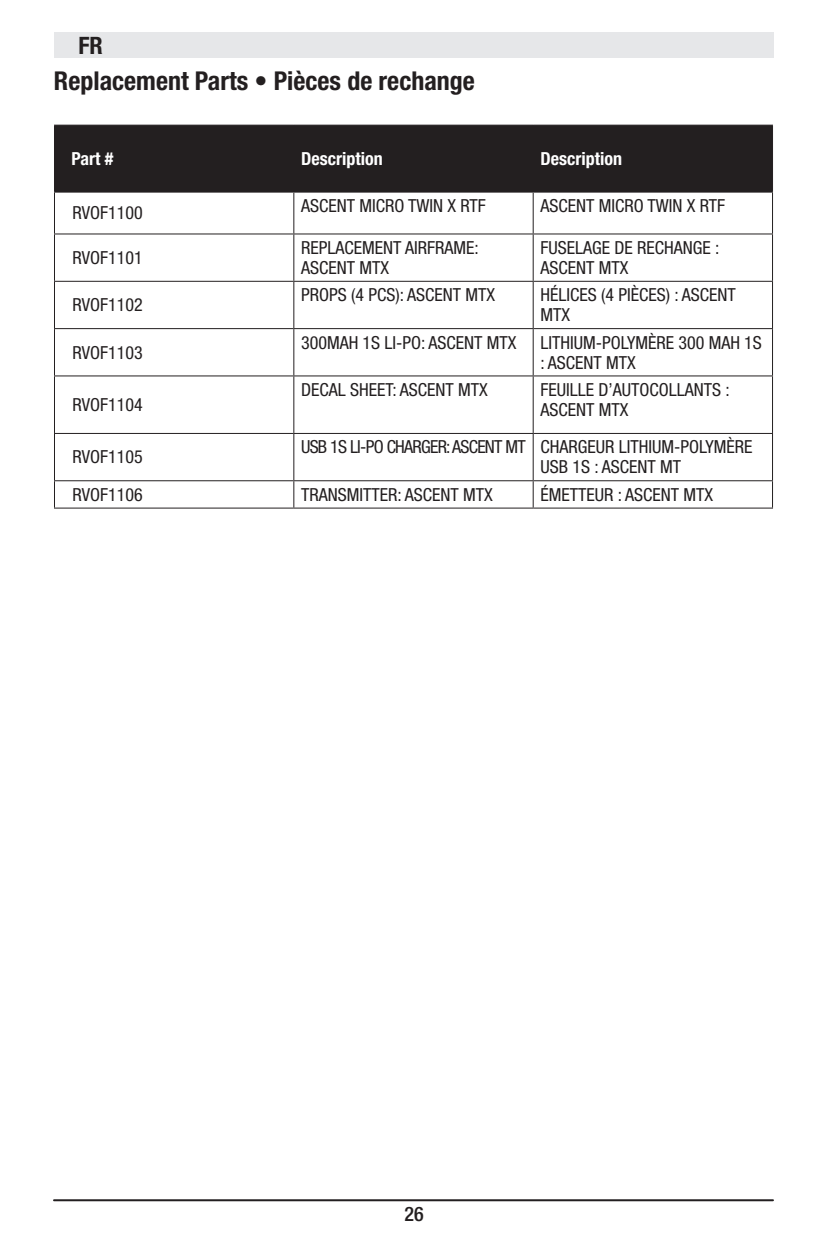
<style>
.page{position:relative;width:828px;height:1260px;background:#fff}
.page>*{position:absolute;margin:0;border:0;box-sizing:border-box;transform-origin:0 0}
.t1{font:700 condensed 26px "Helvetica Neue LT Std";color:#231f20}
.t2{font:700 condensed 24px "Helvetica Neue LT Std";color:#231f20}
.t3{font:500 condensed 20px "Helvetica Neue LT Std";color:#231f20}
.t4{font:condensed 18px/20px "Helvetica Neue LT Std";color:#231f20}
.t5{font:700 condensed 18px "Helvetica Neue LT Std";color:#fff}
</style>
<div class="page">
<hr style="left:54px;top:1199px;width:719px;height:2px;background:#231f20">
<div style="left:54px;top:32px;width:720px;height:26px;background:#e6e7e9"></div>
<div style="left:55px;top:126px;width:717px;height:66px;background:#231f20"></div>
<svg style="left:55px;top:193px;width:717px;height:315px"></svg>
<hr style="left:54px;top:125px;width:240px;height:1px;background:#231f20">
<hr style="left:54px;top:126px;width:1px;height:66px;background:#231f20">
<hr style="left:294px;top:125px;width:239px;height:1px;background:#231f20">
<hr style="left:293px;top:126px;width:1px;height:66px;background:#231f20">
<hr style="left:533px;top:125px;width:240px;height:1px;background:#231f20">
<hr style="left:533px;top:126px;width:1px;height:66px;background:#231f20">
<hr style="left:772px;top:126px;width:1px;height:66px;background:#231f20">
<hr style="left:54px;top:192px;width:240px;height:1px;background:#231f20">
<hr style="left:54px;top:193px;width:1px;height:40px;background:#231f20">
<hr style="left:293px;top:193px;width:1px;height:40px;background:#231f20">
<hr style="left:533px;top:193px;width:1px;height:40px;background:#231f20">
<hr style="left:772px;top:193px;width:1px;height:40px;background:#231f20">
<hr style="left:54px;top:233px;width:240px;height:1px;background:#231f20">
<hr style="left:54px;top:234px;width:1px;height:47px;background:#231f20">
<hr style="left:294px;top:233px;width:239px;height:1px;background:#231f20">
<hr style="left:293px;top:234px;width:1px;height:47px;background:#231f20">
<hr style="left:533px;top:233px;width:240px;height:1px;background:#231f20">
<hr style="left:533px;top:234px;width:1px;height:47px;background:#231f20">
<hr style="left:772px;top:234px;width:1px;height:47px;background:#231f20">
<hr style="left:54px;top:281px;width:240px;height:1px;background:#231f20">
<hr style="left:54px;top:282px;width:1px;height:46px;background:#231f20">
<hr style="left:294px;top:281px;width:239px;height:1px;background:#231f20">
<hr style="left:293px;top:282px;width:1px;height:46px;background:#231f20">
<hr style="left:533px;top:281px;width:240px;height:1px;background:#231f20">
<hr style="left:533px;top:282px;width:1px;height:46px;background:#231f20">
<hr style="left:772px;top:282px;width:1px;height:46px;background:#231f20">
<hr style="left:54px;top:328px;width:240px;height:1px;background:#231f20">
<hr style="left:54px;top:329px;width:1px;height:46px;background:#231f20">
<hr style="left:294px;top:328px;width:239px;height:1px;background:#231f20">
<hr style="left:293px;top:329px;width:1px;height:46px;background:#231f20">
<hr style="left:533px;top:328px;width:240px;height:1px;background:#231f20">
<hr style="left:533px;top:329px;width:1px;height:46px;background:#231f20">
<hr style="left:772px;top:329px;width:1px;height:46px;background:#231f20">
<hr style="left:54px;top:375px;width:240px;height:1px;background:#231f20">
<hr style="left:54px;top:376px;width:1px;height:57px;background:#231f20">
<hr style="left:294px;top:375px;width:239px;height:1px;background:#231f20">
<hr style="left:293px;top:376px;width:1px;height:57px;background:#231f20">
<hr style="left:533px;top:375px;width:240px;height:1px;background:#231f20">
<hr style="left:533px;top:376px;width:1px;height:57px;background:#231f20">
<hr style="left:772px;top:376px;width:1px;height:57px;background:#231f20">
<hr style="left:54px;top:433px;width:240px;height:1px;background:#231f20">
<hr style="left:54px;top:434px;width:1px;height:46px;background:#231f20">
<hr style="left:294px;top:433px;width:239px;height:1px;background:#231f20">
<hr style="left:293px;top:434px;width:1px;height:46px;background:#231f20">
<hr style="left:533px;top:433px;width:240px;height:1px;background:#231f20">
<hr style="left:533px;top:434px;width:1px;height:46px;background:#231f20">
<hr style="left:772px;top:434px;width:1px;height:46px;background:#231f20">
<hr style="left:54px;top:480px;width:240px;height:1px;background:#231f20">
<svg style="left:54px;top:481px;width:1px;height:27px"></svg>
<hr style="left:294px;top:480px;width:239px;height:1px;background:#231f20">
<svg style="left:293px;top:481px;width:1px;height:27px"></svg>
<hr style="left:533px;top:480px;width:240px;height:1px;background:#231f20">
<svg style="left:533px;top:481px;width:1px;height:27px"></svg>
<svg style="left:772px;top:481px;width:1px;height:27px"></svg>
<hr style="left:54px;top:508px;width:240px;height:1px;background:#231f20">
<hr style="left:294px;top:508px;width:239px;height:1px;background:#231f20">
<hr style="left:294px;top:192px;width:239px;height:1px;background:#231f20">
<hr style="left:533px;top:192px;width:240px;height:1px;background:#231f20">
<hr style="left:533px;top:508px;width:240px;height:1px;background:#231f20">
<h2 class="t2" style="left:79px;top:31px;width:26px">FR</h2>
<h1 class="t1" style="left:54px;top:65px;width:422px">Replacement Parts • Pièces de rechange</h1>
<p class="t5" style="left:72px;top:148px;width:43px">Part #</p>
<p class="t5" style="left:301px;top:148px;width:83px">Description</p>
<p class="t5" style="left:540px;top:148px;width:83px">Description</p>
<p class="t4" style="left:72px;top:203px;width:72px">RVOF1100</p>
<p class="t4" style="left:301px;top:196px;width:186px">ASCENT MICRO TWIN X RTF</p>
<p class="t4" style="left:540px;top:196px;width:186px">ASCENT MICRO TWIN X RTF</p>
<p class="t4" style="left:72px;top:248px;width:72px">RVOF1101</p>
<p class="t4" style="left:301px;top:238px;width:179px">REPLACEMENT AIRFRAME:<br>ASCENT MTX</p>
<p class="t4" style="left:540px;top:238px;width:180px">FUSELAGE DE RECHANGE :<br>ASCENT MTX</p>
<p class="t4" style="left:72px;top:295px;width:72px">RVOF1102</p>
<p class="t4" style="left:301px;top:285px;width:195px">PROPS (4 PCS): ASCENT MTX</p>
<p class="t4" style="left:540px;top:285px;width:197px">HÉLICES (4 PIÈCES) : ASCENT<br>MTX</p>
<p class="t4" style="left:72px;top:342px;width:72px">RVOF1103</p>
<p class="t4" style="left:72px;top:395px;width:72px">RVOF1104</p>
<p class="t4" style="left:72px;top:447px;width:72px">RVOF1105</p>
<p class="t4" style="left:301px;top:332px;width:217px">300MAH 1S LI-PO: ASCENT MTX</p>
<p class="t4" style="left:540px;top:332px;width:223px">LITHIUM-POLYMÈRE 300 MAH 1S : ASCENT MTX</p>
<p class="t4" style="left:301px;top:380px;width:188px">DECAL SHEET: ASCENT MTX</p>
<p class="t4" style="left:540px;top:380px;width:191px">FEUILLE D’AUTOCOLLANTS :<br>ASCENT MTX</p>
<p class="t4" style="left:540px;top:437px;width:214px;text-indent:-239px">USB 1S LI-PO CHARGER: ASCENT MT CHARGEUR LITHIUM-POLYMÈRE<br>USB 1S : ASCENT MT</p>
<p class="t4" style="left:72px;top:484px;width:72px">RVOF1106</p>
<p class="t4" style="left:301px;top:484px;width:193px">TRANSMITTER: ASCENT MTX</p>
<p class="t4" style="left:540px;top:484px;width:174px">ÉMETTEUR : ASCENT MTX</p>
<p class="t3" style="left:404px;top:1202px;width:21px">26</p>
</div>
